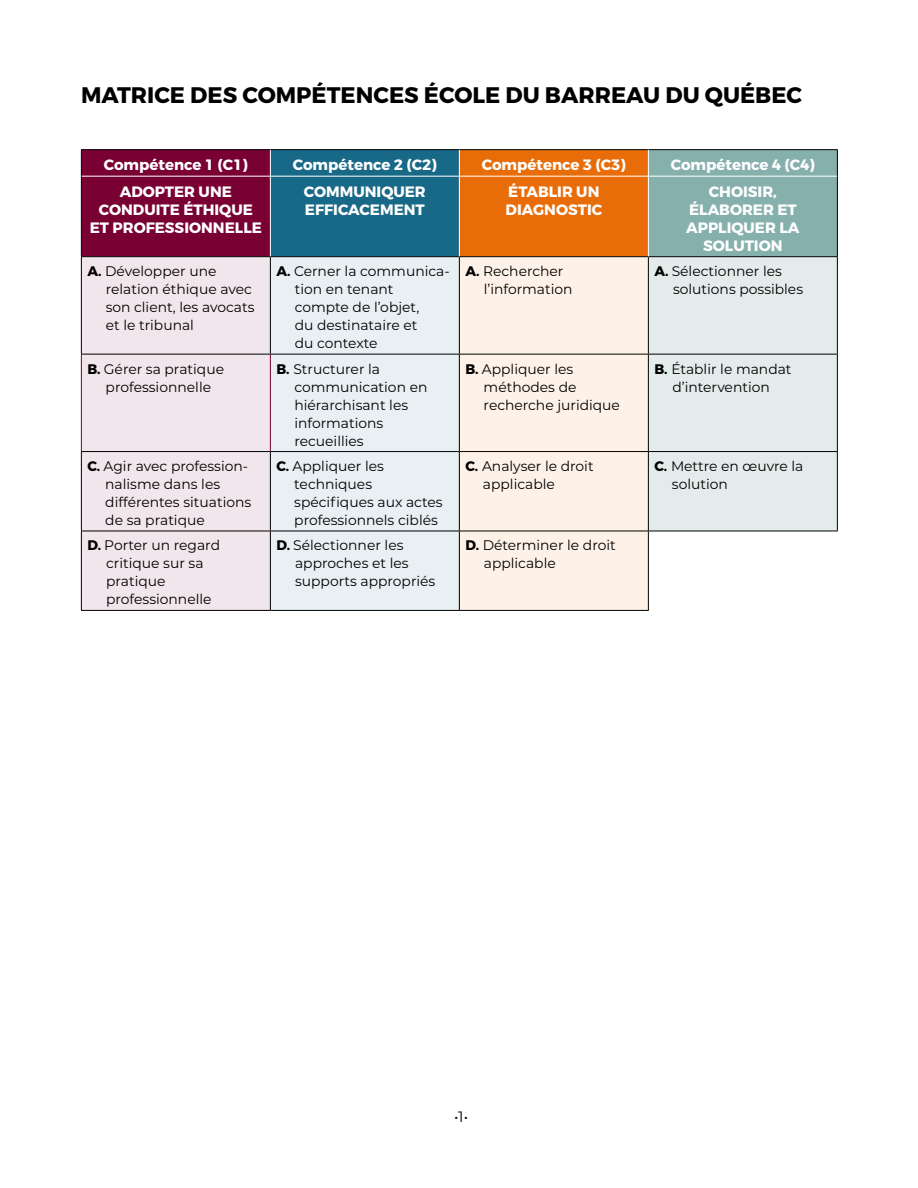
<style>
.page{position:relative;width:918px;height:1188px;background:#fff}
.page>*{position:absolute;margin:0;border:0;box-sizing:border-box;transform-origin:0 0}
.intertitre{font:700 22.5px "Montserrat";color:#000}
.t1{font:700 15px/18px "Montserrat";color:#fff;text-align:center}
.t2{font:15px "Montserrat";color:#000}
.t3{font:13.8px/18px "Montserrat";color:#000}
.s1{font-weight:700}
</style>
<div class="page">
<div style="left:82px;top:257px;width:188px;height:353px;background:#f1e6eb"></div>
<div style="left:271px;top:257px;width:188px;height:353px;background:#e8f0f3"></div>
<div style="left:460px;top:257px;width:188px;height:353px;background:#fef2e8"></div>
<div style="left:649px;top:257px;width:188px;height:274px;background:#e3ebeb"></div>
<hr style="left:81px;top:149px;width:189px;height:1px;background:#000">
<hr style="left:270px;top:149px;width:189px;height:1px;background:#000">
<hr style="left:459px;top:149px;width:189px;height:1px;background:#000">
<hr style="left:648px;top:149px;width:190px;height:1px;background:#000">
<hr style="left:81px;top:257px;width:1px;height:97px;background:#000">
<hr style="left:270px;top:257px;width:1px;height:97px;background:#000">
<hr style="left:459px;top:257px;width:1px;height:97px;background:#000">
<hr style="left:648px;top:257px;width:1px;height:97px;background:#000">
<hr style="left:837px;top:257px;width:1px;height:97px;background:#000">
<hr style="left:459px;top:354px;width:1px;height:97px;background:#000">
<hr style="left:648px;top:354px;width:1px;height:97px;background:#000">
<hr style="left:837px;top:354px;width:1px;height:97px;background:#000">
<hr style="left:81px;top:452px;width:1px;height:79px;background:#000">
<hr style="left:270px;top:452px;width:1px;height:79px;background:#000">
<hr style="left:459px;top:452px;width:1px;height:79px;background:#000">
<hr style="left:648px;top:452px;width:1px;height:79px;background:#000">
<hr style="left:837px;top:452px;width:1px;height:79px;background:#000">
<hr style="left:81px;top:531px;width:189px;height:1px;background:#000">
<hr style="left:81px;top:531px;width:1px;height:79px;background:#000">
<hr style="left:270px;top:531px;width:189px;height:1px;background:#000">
<hr style="left:270px;top:531px;width:1px;height:79px;background:#000">
<hr style="left:459px;top:531px;width:189px;height:1px;background:#000">
<hr style="left:459px;top:531px;width:1px;height:79px;background:#000">
<hr style="left:648px;top:531px;width:190px;height:1px;background:#000">
<hr style="left:648px;top:531px;width:1px;height:79px;background:#000">
<hr style="left:81px;top:610px;width:189px;height:1px;background:#000">
<hr style="left:270px;top:610px;width:189px;height:1px;background:#000">
<hr style="left:459px;top:610px;width:190px;height:1px;background:#000">
<hr style="left:81px;top:354px;width:1px;height:97px;background:#780033">
<hr style="left:270px;top:354px;width:1px;height:97px;background:#780033">
<hr style="left:81px;top:354px;width:189px;height:1px;background:#000">
<hr style="left:270px;top:354px;width:189px;height:1px;background:#000">
<hr style="left:459px;top:354px;width:189px;height:1px;background:#000">
<hr style="left:648px;top:354px;width:190px;height:1px;background:#000">
<hr style="left:81px;top:451px;width:189px;height:1px;background:#000">
<hr style="left:270px;top:451px;width:189px;height:1px;background:#000">
<hr style="left:459px;top:451px;width:189px;height:1px;background:#000">
<hr style="left:648px;top:451px;width:190px;height:1px;background:#000">
<svg style="left:81px;top:150px;width:757px;height:107px;background:#7f625d"></svg>
<p class="intertitre" style="left:81px;top:81px;width:723px">MATRICE DES COMPÉTENCES ÉCOLE DU BARREAU DU QUÉBEC</p>
<p class="t1" style="left:104px;top:156px;width:146px">Compétence 1 (C1)</p>
<p class="t1" style="left:293px;top:156px;width:146px">Compétence 2 (C2)</p>
<p class="t1" style="left:482px;top:156px;width:146px">Compétence 3 (C3)</p>
<p class="t1" style="left:671px;top:156px;width:146px">Compétence 4 (C4)</p>
<p class="t1" style="left:120px;top:183px;width:114px">ADOPTER UNE</p>
<p class="t1" style="left:90px;top:201px;width:174px">CONDUITE ÉTHIQUE<br>ET PROFESSIONNELLE</p>
<p class="t1" style="left:508px;top:183px;width:93px">ÉTABLIR UN</p>
<p class="t1" style="left:506px;top:201px;width:98px">DIAGNOSTIC</p>
<p class="t1" style="left:709px;top:183px;width:69px">CHOISIR,</p>
<p class="t1" style="left:686px;top:201px;width:115px">ÉLABORER ET<br>APPLIQUER LA<br>SOLUTION</p>
<p class="t1" style="left:304px;top:183px;width:123px">COMMUNIQUER</p>
<p class="t1" style="left:305px;top:201px;width:121px">EFFICACEMENT</p>
<p class="t3" style="left:106px;top:262px;width:150px;text-indent:-18px"><span class="s1">A.</span> Développer une relation éthique avec son client, les avocats et le tribunal</p>
<p class="t3" style="left:295px;top:262px;width:157px;text-indent:-18px"><span class="s1">A.</span> Cerner la communica&shy;tion en tenant compte de l’objet,<br>du destinataire et<br>du contexte</p>
<p class="t3" style="left:484px;top:262px;width:90px;text-indent:-18px"><span class="s1">A.</span> Rechercher l’information</p>
<p class="t3" style="left:673px;top:262px;width:132px;text-indent:-19px"><span class="s1">A.</span> Sélectionner les solutions possibles</p>
<p class="t3" style="left:87px;top:359px;width:138px;text-align:center"><span class="s1">B.</span> Gérer sa pratique professionnelle</p>
<p class="t3" style="left:294px;top:359px;width:135px;text-indent:-18px"><span class="s1">B.</span> Structurer la communication en hiérarchisant les informations recueillies</p>
<p class="t3" style="left:484px;top:359px;width:138px;text-indent:-18px"><span class="s1">B.</span> Appliquer les méthodes de recherche juridique</p>
<p class="t3" style="left:654px;top:359px;width:139px;text-align:center"><span class="s1">B.</span> Établir le mandat d’intervention</p>
<p class="t3" style="left:105px;top:457px;width:148px;text-indent:-18px"><span class="s1">C.</span> Agir avec profession&shy;nalisme dans les différentes situations de sa pratique</p>
<p class="t3" style="left:294px;top:457px;width:150px;text-indent:-18px"><span class="s1">C.</span> Appliquer les techniques spécifiques aux actes professionnels ciblés</p>
<p class="t3" style="left:483px;top:457px;width:112px;text-indent:-18px"><span class="s1">C.</span> Analyser le droit applicable</p>
<p class="t3" style="left:672px;top:457px;width:133px;text-indent:-18px"><span class="s1">C.</span> Mettre en œuvre la solution</p>
<p class="t3" style="left:106px;top:536px;width:115px;text-indent:-19px"><span class="s1">D.</span> Porter un regard critique sur sa pratique professionnelle</p>
<p class="t3" style="left:295px;top:536px;width:142px;text-indent:-19px"><span class="s1">D.</span> Sélectionner les approches et les supports appropriés</p>
<p class="t3" style="left:484px;top:536px;width:133px;text-indent:-18px"><span class="s1">D.</span> Déterminer le droit applicable</p>
<p class="t2" style="left:454px;top:1106px;width:16px">•1•</p>
</div>
